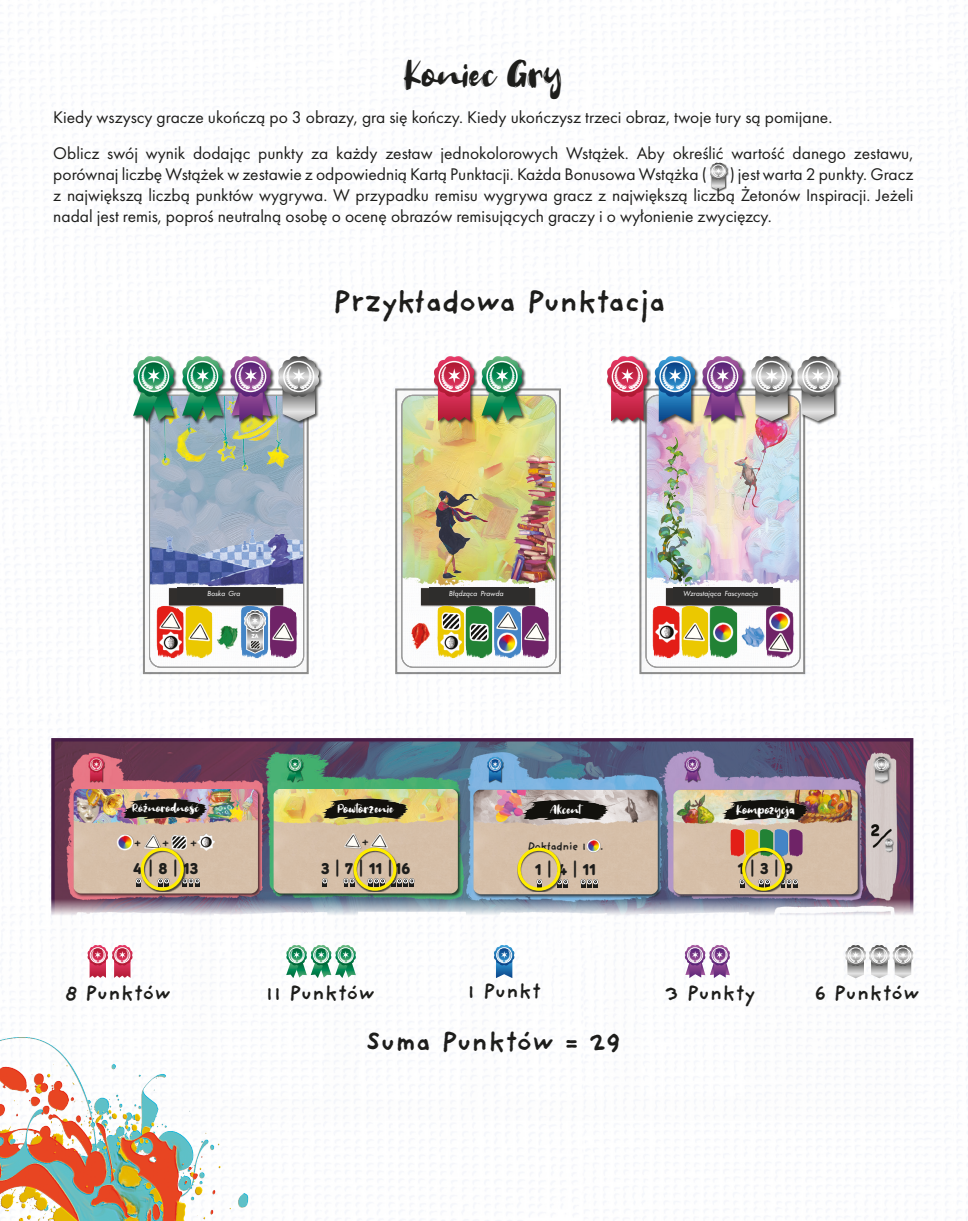
<style>
.page{position:relative;width:968px;height:1221px;background:#fff}
.page>*{position:absolute;margin:0;border:0;box-sizing:border-box;transform-origin:0 0}
.t1{font:36.75px "Welcome 2019";color:#1d1d1b}
.t2{font:700 31.5px "Providence Sans Pro";letter-spacing:-.03em;color:#1d1d1b}
.t3{font:700 28px "Providence Sans Pro";letter-spacing:-.005em;color:#1d1d1b}
.t4{font:700 21px "Providence Sans Pro";color:#1d1d1b}
.t5{font:17.5px/21px "Futura PT";color:#1d1d1b}
.t6{font:900 16.45px "Menco";color:#1d1d1b}
.t7{font:12.42px "Welcome";color:#fff}
.t8{font:700 11.38px "Providence Sans Pro";letter-spacing:-.05em;color:#1d1d1b}
.t9{font:11.38px "Welcome";color:#fff}
.t10{font:italic 7.7px "Futura PT";color:#fff}
.t11{font:900 6.12px "Menco";color:#fff}
.s1{font-size:20.65px}
</style>
<div class="page">
<img style="left:55px;top:742px;width:854px;height:375px">
<div style="left:51px;top:738px;width:862px;height:383px;border:3px solid #461c46"></div>
<svg style="left:642px;top:393px;width:160px;height:278px"></svg>
<div style="left:710px;top:163px;width:18px;height:29px;background:#1d1d1b;opacity:.75"></div>
<svg style="left:710px;top:162px;width:16px;height:28px"></svg>
<div style="left:273px;top:788px;width:189px;height:109px;background:#1d1d1b;opacity:.75"></div>
<img style="left:273px;top:789px;width:185px;height:104px">
<img style="left:322px;top:796px;width:86px;height:24px">
<img style="left:344px;top:832px;width:17px;height:17px">
<img style="left:370px;top:832px;width:17px;height:15px">
<svg style="left:322px;top:878px;width:5px;height:8px"></svg>
<svg style="left:343px;top:878px;width:10px;height:8px"></svg>
<svg style="left:398px;top:878px;width:16px;height:8px"></svg>
<div style="left:473px;top:789px;width:188px;height:109px;background:#1d1d1b;opacity:.75"></div>
<img style="left:473px;top:789px;width:184px;height:105px">
<img style="left:522px;top:797px;width:86px;height:24px">
<img style="left:586px;top:838px;width:14px;height:14px">
<svg style="left:580px;top:878px;width:18px;height:9px"></svg>
<svg style="left:562px;top:878px;width:6px;height:9px"></svg>
<div style="left:673px;top:789px;width:188px;height:109px;background:#1d1d1b;opacity:.75"></div>
<img style="left:673px;top:789px;width:184px;height:105px">
<img style="left:721px;top:797px;width:87px;height:24px">
<svg style="left:739px;top:878px;width:3px;height:9px"></svg>
<svg style="left:786px;top:878px;width:12px;height:9px"></svg>
<img style="left:725px;top:827px;width:82px;height:30px">
<svg style="left:398px;top:392px;width:160px;height:279px"></svg>
<div style="left:73px;top:788px;width:189px;height:109px;background:#1d1d1b;opacity:.75"></div>
<img style="left:74px;top:789px;width:184px;height:104px">
<img style="left:121px;top:796px;width:86px;height:24px">
<img style="left:197px;top:833px;width:17px;height:17px">
<img style="left:170px;top:833px;width:17px;height:17px">
<div style="left:144px;top:834px;width:17px;height:15px;background:#1d1d1b;opacity:.67"></div>
<img style="left:144px;top:833px;width:16px;height:14px">
<img style="left:117px;top:833px;width:16px;height:17px">
<svg style="left:136px;top:878px;width:5px;height:8px"></svg>
<svg style="left:185px;top:878px;width:15px;height:8px"></svg>
<svg style="left:146px;top:391px;width:160px;height:280px"></svg>
<div style="left:141px;top:847px;width:44px;height:45px;background:#1d1d1b;opacity:.75"></div>
<div style="left:141px;top:847px;width:43px;height:43px;border:3px solid #ffed00;border-radius:50%"></div>
<div style="left:353px;top:847px;width:45px;height:45px;background:#1d1d1b;opacity:.75"></div>
<div style="left:353px;top:847px;width:43px;height:43px;border:3px solid #ffed00;border-radius:50%"></div>
<div style="left:517px;top:847px;width:45px;height:45px;background:#1d1d1b;opacity:.75"></div>
<div style="left:517px;top:847px;width:43px;height:43px;border:3px solid #ffed00;border-radius:50%"></div>
<div style="left:742px;top:847px;width:44px;height:45px;background:#1d1d1b;opacity:.75"></div>
<div style="left:742px;top:847px;width:43px;height:43px;border:3px solid #ffed00;border-radius:50%"></div>
<img style="left:0;top:1037px;width:294px;height:183px">
<svg style="left:493px;top:944px;width:21px;height:34px"></svg>
<svg style="left:684px;top:944px;width:46px;height:34px"></svg>
<svg style="left:87px;top:944px;width:46px;height:33px"></svg>
<svg style="left:286px;top:944px;width:70px;height:34px"></svg>
<svg style="left:845px;top:944px;width:68px;height:34px"></svg>
<img style="left:646px;top:395px;width:154px;height:272px">
<img style="left:402px;top:395px;width:154px;height:272px">
<img style="left:149px;top:425px;width:154px;height:242px">
<img style="left:647px;top:602px;width:90px;height:58px">
<img style="left:765px;top:602px;width:35px;height:58px">
<div style="left:723px;top:587px;width:49px;height:14px;background:#2e2d2c"></div>
<img style="left:768px;top:610px;width:22px;height:43px">
<img style="left:712px;top:621px;width:21px;height:21px">
<img style="left:768px;top:425px;width:22px;height:92px">
<img style="left:436px;top:602px;width:120px;height:58px">
<div style="left:429px;top:587px;width:49px;height:14px;background:#2e2d2c"></div>
<img style="left:440px;top:610px;width:22px;height:43px">
<img style="left:468px;top:621px;width:21px;height:21px">
<img style="left:420px;top:485px;width:71px;height:94px">
<img style="left:149px;top:602px;width:63px;height:58px">
<img style="left:241px;top:602px;width:61px;height:58px">
<div style="left:177px;top:587px;width:49px;height:14px;background:#2e2d2c"></div>
<img style="left:159px;top:610px;width:22px;height:43px">
<img style="left:272px;top:621px;width:21px;height:21px">
<img style="left:154px;top:397px;width:143px;height:79px">
<div style="left:672px;top:587px;width:50px;height:14px;background:#2e2d2c"></div>
<img style="left:683px;top:621px;width:21px;height:21px">
<img style="left:655px;top:621px;width:22px;height:21px">
<img style="left:647px;top:414px;width:121px;height:173px">
<div style="left:645px;top:395px;width:155px;height:272px;border:1px solid #9d9d9d;border-radius:11px"></div>
<div style="left:226px;top:587px;width:50px;height:14px;background:#2e2d2c"></div>
<img style="left:188px;top:621px;width:21px;height:21px">
<svg style="left:243px;top:609px;width:24px;height:45px"></svg>
<img style="left:151px;top:503px;width:151px;height:84px">
<div style="left:149px;top:395px;width:155px;height:272px;border:1px solid #9d9d9d;border-radius:11px"></div>
<div style="left:479px;top:587px;width:49px;height:14px;background:#2e2d2c"></div>
<img style="left:496px;top:610px;width:22px;height:43px">
<img style="left:524px;top:621px;width:22px;height:21px">
<img style="left:491px;top:441px;width:63px;height:148px">
<div style="left:401px;top:395px;width:155px;height:272px;border:1px solid #9d9d9d;border-radius:11px"></div>
<div style="left:181px;top:355px;width:46px;height:70px;background:#1d1d1b;opacity:.75"></div>
<svg style="left:182px;top:356px;width:41px;height:65px;background:#59a282"></svg>
<div style="left:230px;top:355px;width:44px;height:70px;background:#1d1d1b;opacity:.75"></div>
<svg style="left:230px;top:356px;width:41px;height:65px;background:#99709e"></svg>
<div style="left:606px;top:355px;width:45px;height:70px;background:#1d1d1b;opacity:.75"></div>
<svg style="left:606px;top:356px;width:42px;height:65px"></svg>
<div style="left:654px;top:355px;width:44px;height:70px;background:#1d1d1b;opacity:.75"></div>
<svg style="left:654px;top:356px;width:41px;height:66px;background:#5f90b9"></svg>
<div style="left:701px;top:355px;width:45px;height:70px;background:#1d1d1b;opacity:.75"></div>
<svg style="left:701px;top:356px;width:42px;height:65px;background:#a077a2"></svg>
<div style="left:132px;top:355px;width:46px;height:70px;background:#1d1d1b;opacity:.75"></div>
<svg style="left:133px;top:356px;width:41px;height:65px;background:#5ea684"></svg>
<div style="left:433px;top:355px;width:45px;height:70px;background:#1d1d1b;opacity:.75"></div>
<svg style="left:433px;top:356px;width:42px;height:65px;background:#ce6473"></svg>
<div style="left:481px;top:355px;width:45px;height:70px;background:#1d1d1b;opacity:.75"></div>
<svg style="left:481px;top:356px;width:41px;height:65px;background:#5fa57b"></svg>
<div style="left:797px;top:355px;width:44px;height:70px;background:#1d1d1b;opacity:.75"></div>
<div style="left:750px;top:355px;width:45px;height:70px;background:#1d1d1b;opacity:.75"></div>
<svg style="left:750px;top:356px;width:88px;height:65px"></svg>
<div style="left:278px;top:355px;width:45px;height:70px;background:#1d1d1b;opacity:.75"></div>
<svg style="left:278px;top:356px;width:41px;height:65px;background:#b5b6b7"></svg>
<h1 class="t1" style="left:403px;top:51px;width:161px">Koniec Gry</h1>
<p class="t5" style="left:53px;top:99px;width:861px;line-height:35.9px">Kiedy wszyscy gracze ukończą po 3 obrazy, gra się kończy. Kiedy ukończysz trzeci obraz, twoje tury są pomijane.<br>Oblicz swój wynik dodając punkty za każdy zestaw jednokolorowych Wstążek. Aby określić wartość danego zestawu,</p>
<p class="t5" style="left:53px;top:163px;width:655px">porównaj liczbę Wstążek w zestawie z odpowiednią Kartą Punktacji. Każda Bonusowa Wstążka (</p>
<p class="t5" style="left:53px;top:163px;width:861px;text-align:justify;text-indent:676px">) jest warta 2 punkty. Gracz z największą liczbą punktów wygrywa. W przypadku remisu wygrywa gracz z największą liczbą Żetonów Inspiracji. Jeżeli nadal jest remis, poproś neutralną osobę o ocenę obrazów remisujących graczy i o wyłonienie zwycięzcy.</p>
<h2 class="t2" style="left:332px;top:283px;width:335px">Przykładowa Punktacja</h2>
<p class="t10" style="left:207px;top:589px;width:35px">Boska Gra</p>
<p class="t10" style="left:449px;top:589px;width:56px">Błądząca Prawda</p>
<p class="t10" style="left:683px;top:589px;width:76px">Wzrastająca Fascynacja</p>
<p class="t11" style="left:251px;top:631px;width:9px">ZA</p>
<p class="t9" style="left:132px;top:801px;width:68px">Różnorodność</p>
<p class="t8" style="left:134px;top:836px;width:8px">+</p>
<p class="t8" style="left:162px;top:836px;width:8px">+</p>
<p class="t8" style="left:190px;top:836px;width:8px">+</p>
<p class="t6" style="left:133px;top:856px;width:67px">4 <span class="s1">|</span> 8 <span class="s1">|</span> 13</p>
<p class="t7" style="left:337px;top:801px;width:58px">Powtórzenie</p>
<p class="t7" style="left:550px;top:801px;width:33px">Akcent</p>
<p class="t8" style="left:362px;top:835px;width:8px">+</p>
<p class="t8" style="left:527px;top:839px;width:60px">Dokładnie 1</p>
<p class="t8" style="left:600px;top:839px;width:5px">.</p>
<p class="t6" style="left:321px;top:856px;width:91px">3 <span class="s1">|</span> 7 <span class="s1">|</span> 11 <span class="s1">|</span> 16</p>
<p class="t6" style="left:535px;top:856px;width:62px">1 <span class="s1">|</span> 4 <span class="s1">|</span> 11</p>
<p class="t7" style="left:736px;top:801px;width:60px">Kompozycja</p>
<p class="t6" style="left:737px;top:856px;width:57px">1 <span class="s1">|</span> 3 <span class="s1">|</span> 9</p>
<p class="t4" style="left:65px;top:980px;width:108px">8 Punktów</p>
<p class="t4" style="left:265px;top:980px;width:112px">11 Punktów</p>
<p class="t4" style="left:467px;top:978px;width:75px">1 Punkt</p>
<p class="t4" style="left:664px;top:980px;width:92px">3 Punkty</p>
<p class="t4" style="left:814px;top:980px;width:108px">6 Punktów</p>
<h3 class="t3" style="left:365px;top:1024px;width:256px">Suma Punktów = 29</h3>
</div>
